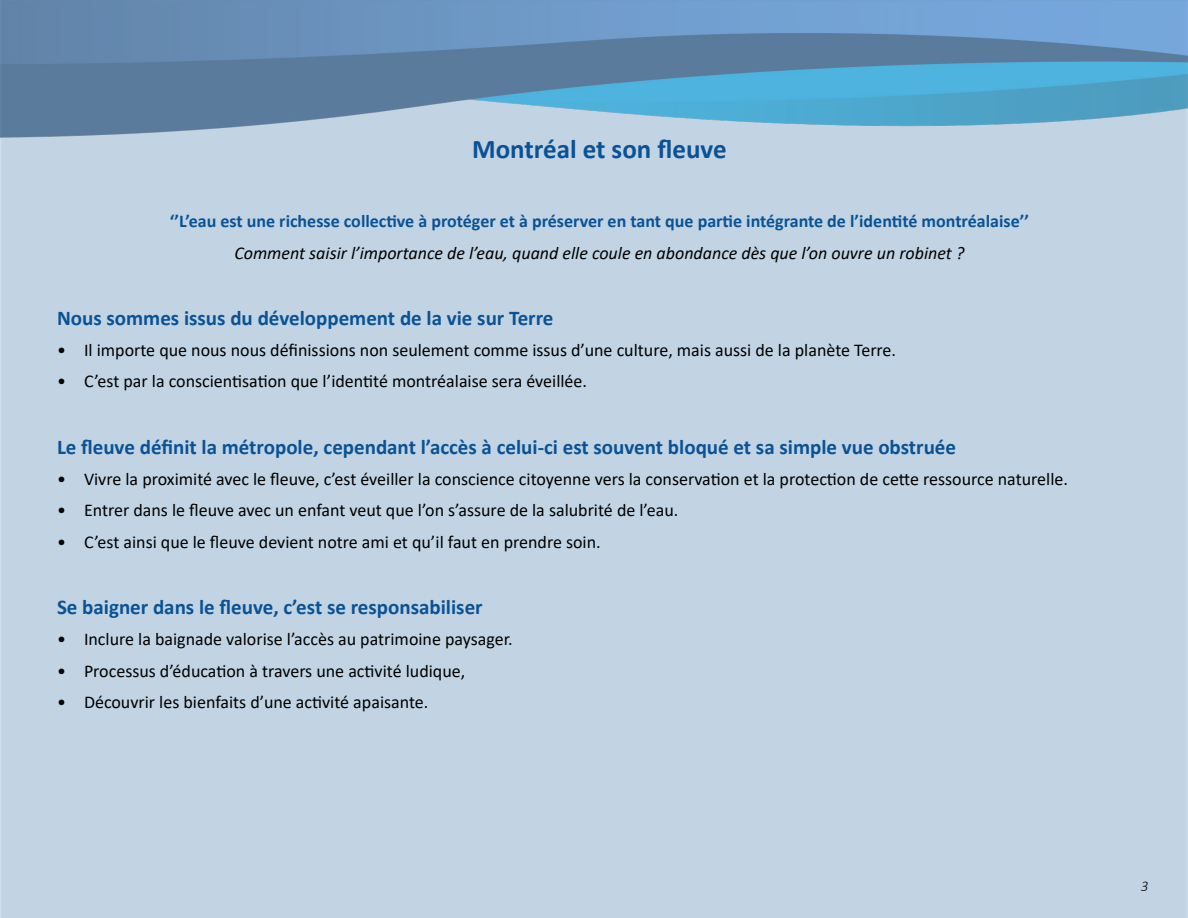
<style>
.page{position:relative;width:1188px;height:918px;background:#fff}
.page>*{position:absolute;margin:0;border:0;box-sizing:border-box;transform-origin:0 0}
.t1{font:700 27px "Calibri";color:#0b5294}
.t2{font:700 21px "Calibri";color:#0b5294}
.t3{font:18px "Calibri";color:#000}
.t4{font:700 18px "Calibri";color:#0b5294}
.t5{font:italic 18px "Calibri";color:#000}
.t6{font:italic 300 15px "Calibri";color:#000}
</style>
<div class="page">
<div style="left:0;top:138px;width:1188px;height:780px;background:#c2d4e4"></div>
<img style="left:0;top:0;width:1188px;height:138px">
<h1 class="t1" style="left:472px;top:130px;width:256px">Montréal et son fleuve</h1>
<p class="t4" style="left:170px;top:208px;width:861px">’L‘ ’ eau est une richesse collective à protéger et à préserver en tant que partie intégrante de ’l identité montréalaise ‘‘</p>
<p class="t5" style="left:234px;top:240px;width:731px">Comment saisir ’l importance de ’l eau, quand elle coule en abondance dès que ’l on ouvre un robinet ?</p>
<p class="t2" style="left:57px;top:303px;width:498px">Nous sommes issus du développement de la vie sur Terre</p>
<p class="t3" style="left:84px;top:338px;width:814px">Il importe que nous nous définissions non seulement comme issus ’d une culture, mais aussi de la planète Terre.</p>
<p class="t3" style="left:57px;top:338px;width:10px">•</p>
<p class="t3" style="left:57px;top:369px;width:10px">•</p>
<p class="t3" style="left:84px;top:369px;width:505px">’C est par la conscientisation que ’l identité montréalaise sera éveillée.</p>
<p class="t2" style="left:57px;top:432px;width:901px">Le fleuve définit la métropole, cependant ’l accès à celui-ci est souvent bloqué et sa simple vue obstruée</p>
<p class="t3" style="left:84px;top:467px;width:986px">Vivre la proximité avec le fleuve ’c, est éveiller la conscience citoyenne vers la conservation et la protection de cette ressource naturelle.</p>
<p class="t3" style="left:57px;top:467px;width:10px">•</p>
<p class="t3" style="left:57px;top:498px;width:10px">•</p>
<p class="t3" style="left:57px;top:529px;width:10px">•</p>
<p class="t3" style="left:84px;top:498px;width:596px">Entrer dans le fleuve avec un enfant veut que ’l on ’s assure de la salubrité de ’l eau.</p>
<p class="t3" style="left:84px;top:529px;width:518px">’C est ainsi que le fleuve devient notre ami et qu i l’ faut en prendre soin.</p>
<p class="t2" style="left:57px;top:592px;width:427px">Se baigner dans le fleuve ’c, est se responsabiliser</p>
<p class="t3" style="left:84px;top:627px;width:430px">Inclure la baignade valorise ’l accès au patrimoine paysager.</p>
<p class="t3" style="left:57px;top:627px;width:10px">•</p>
<p class="t3" style="left:57px;top:658px;width:10px">•</p>
<p class="t3" style="left:57px;top:690px;width:10px">•</p>
<p class="t3" style="left:84px;top:658px;width:383px">Processus ’d éducation à travers une activité ludique,</p>
<p class="t3" style="left:84px;top:690px;width:346px">Découvrir les bienfaits ’d une activité apaisante.</p>
<p class="t6" style="left:1141px;top:876px;width:9px">3</p>
</div>
